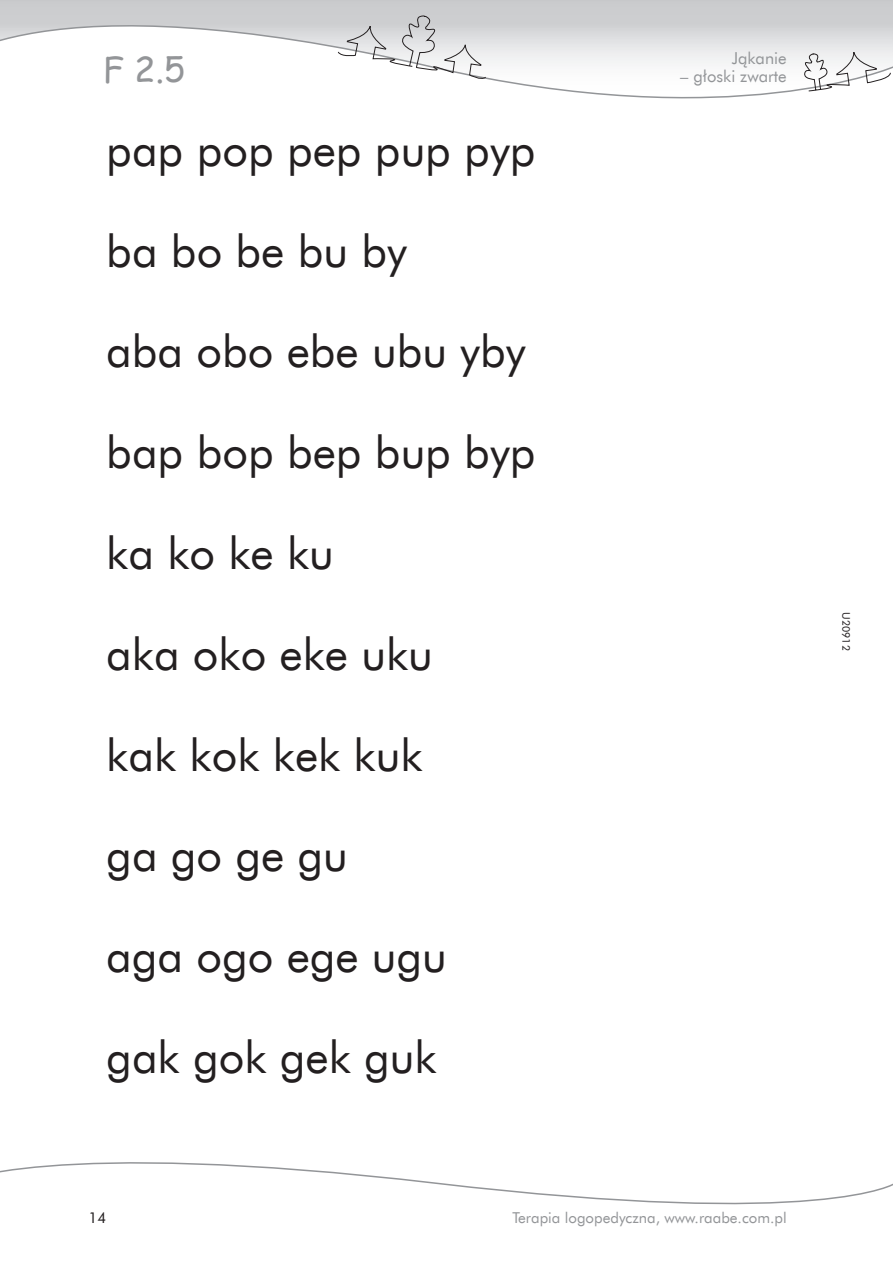
<style>
.page{position:relative;width:893px;height:1263px;background:#fff}
.page>*{position:absolute;margin:0;border:0;box-sizing:border-box;transform-origin:0 0}
.t1{font:45px "Futura EU Normal";color:#231f20}
.t2{font:34.5px "Comic Sans MS";color:#939598}
.t3{font:16.5px "Futura EU Normal";color:#939598}
.t4{font:15px "Futura EU Normal";color:#939598}
.t5{font:15px "Futura EU Normal";color:#231f20}
.t6{font:10.5px "Futura EU Normal";color:#231f20}
</style>
<div class="page">
<svg style="left:0;top:0;width:802px;height:99px"></svg>
<svg style="left:802px;top:0;width:91px;height:92px"></svg>
<svg style="left:338px;top:14px;width:148px;height:67px"></svg>
<svg style="left:0;top:1162px;width:893px;height:42px"></svg>
<p class="t2" style="left:103px;top:44px;width:83px">F 2.5</p>
<p class="t1" style="left:106px;top:122px;width:431px">pap pop pep pup pyp</p>
<p class="t1" style="left:106px;top:223px;width:302px">ba bo be bu by</p>
<p class="t1" style="left:106px;top:324px;width:421px">aba obo ebe ubu yby</p>
<p class="t1" style="left:106px;top:425px;width:431px">bap bop bep bup byp</p>
<p class="t1" style="left:106px;top:525px;width:229px">ka ko ke ku</p>
<p class="t1" style="left:106px;top:626px;width:328px">aka oko eke uku</p>
<p class="t1" style="left:106px;top:727px;width:318px">kak kok kek kuk</p>
<p class="t1" style="left:106px;top:828px;width:243px">ga go ge gu</p>
<p class="t1" style="left:106px;top:928px;width:342px">aga ogo ege ugu</p>
<p class="t1" style="left:106px;top:1029px;width:332px">gak gok gek guk</p>
<p class="t3" style="left:732px;top:48px;width:56px">Jąkanie</p>
<p class="t3" style="left:680px;top:66px;width:108px">– głoski zwarte</p>
<p class="t5" style="left:89px;top:1209px;width:19px">14</p>
<p class="t4" style="left:512px;top:1209px;width:276px">Terapia logopedyczna, www.raabe.com.pl</p>
<p class="t6" style="left:853px;top:612px;width:40px;rotate:90deg">U20912</p>
</div>
